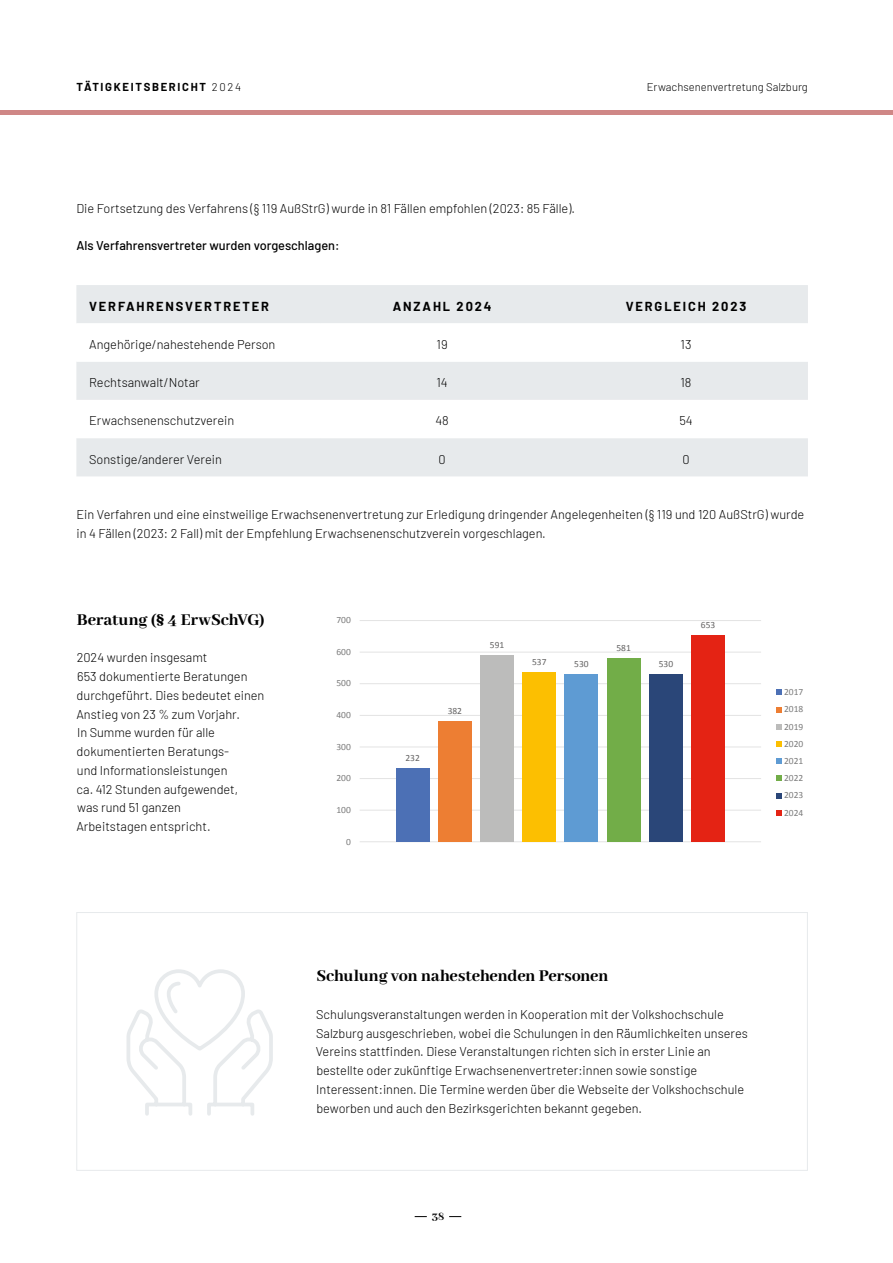
<style>
.page{position:relative;width:893px;height:1263px;background:#fff}
.page>*{position:absolute;margin:0;border:0;box-sizing:border-box;transform-origin:0 0}
.t1{font:800 18px "Abhaya Libre";letter-spacing:-.005em;color:#000}
.t2{font:300 12.75px/18.8px "Barlow";color:#000}
.t3{font:500 12.75px "Barlow";color:#000}
.t4{font:700 12.75px "Barlow";letter-spacing:.15em;color:#000}
.t5{font:800 12px "Abhaya Libre";color:#000}
.t6{font:300 11.25px "Barlow";color:#000}
.t7{font:700 11.25px "Barlow";letter-spacing:.15em;color:#000}
.t8{font:9.45px/17.2px "Calibri";color:#7b7b7b;text-align:justify}
.t9{font:9.45px "Calibri";color:#646363}
.s1{font-weight:300}
</style>
<div class="page">
<svg style="left:415px;top:1216px;width:12px;height:1px"></svg>
<svg style="left:449px;top:1216px;width:12px;height:1px"></svg>
<div style="left:76px;top:912px;width:732px;height:259px;border:1px solid #e7eaec"></div>
<hr style="left:0;top:111px;width:893px;height:4px;background:#cf8786">
<div style="left:76px;top:285px;width:732px;height:191px;background:#e7eaec"></div>
<svg style="left:76px;top:323px;width:244px;height:115px"></svg>
<svg style="left:320px;top:323px;width:488px;height:115px"></svg>
<svg style="left:360px;top:620px;width:422px;height:222px"></svg>
<svg style="left:126px;top:969px;width:147px;height:147px"></svg>
<p class="t7" style="left:77px;top:78px;width:166px">TÄTIGKEITSBERICHT <span class="s1">2024</span></p>
<p class="t6" style="left:647px;top:79px;width:163px">Erwachsenenvertretung Salzburg</p>
<p class="t2" style="left:76px;top:198px;width:500px">Die Fortsetzung des Verfahrens (§ 119 AußStrG) wurde in 81 Fällen empfohlen (2023: 85 Fälle).</p>
<p class="t3" style="left:76px;top:236px;width:265px">Als Verfahrensvertreter wurden vorgeschlagen:</p>
<p class="t4" style="left:89px;top:297px;width:181px">VERFAHRENSVERTRETER</p>
<p class="t4" style="left:393px;top:297px;width:100px">ANZAHL 2024</p>
<p class="t4" style="left:626px;top:297px;width:122px">VERGLEICH 2023</p>
<p class="t2" style="left:89px;top:334px;width:188px">Angehörige/nahestehende Person</p>
<p class="t2" style="left:437px;top:334px;width:13px">19</p>
<p class="t2" style="left:680px;top:334px;width:12px">13</p>
<p class="t2" style="left:89px;top:372px;width:112px">Rechtsanwalt/Notar</p>
<p class="t2" style="left:436px;top:372px;width:13px">14</p>
<p class="t2" style="left:680px;top:372px;width:13px">18</p>
<p class="t2" style="left:89px;top:410px;width:147px">Erwachsenenschutzverein</p>
<p class="t2" style="left:435px;top:410px;width:15px">48</p>
<p class="t2" style="left:679px;top:410px;width:15px">54</p>
<p class="t2" style="left:89px;top:449px;width:134px">Sonstige/anderer Verein</p>
<p class="t2" style="left:439px;top:449px;width:9px">0</p>
<p class="t2" style="left:682px;top:449px;width:9px">0</p>
<p class="t2" style="left:76px;top:504px;width:729px">Ein Verfahren und eine einstweilige Erwachsenenvertretung zur Erledigung dringender Angelegenheiten (§ 119 und 120 AußStrG) wurde in 4 Fällen (2023: 2 Fall) mit der Empfehlung Erwachsenenschutzverein vorgeschlagen.</p>
<h1 class="t1" style="left:77px;top:610px;width:189px">Beratung (§ 4 ErwSchVG)</h1>
<p class="t2" style="left:76px;top:647px;width:189px">2024 wurden insgesamt<br>653 dokumentierte Beratungen durchgeführt. Dies bedeutet einen<br>Anstieg von 23 % zum Vorjahr.<br>In Summe wurden für alle dokumentierten Beratungs-<br>und Informationsleistungen<br>ca. 412 Stunden aufgewendet,<br>was rund 51 ganzen<br>Arbeitstagen entspricht.</p>
<p class="t8" style="left:336px;top:611px;width:16px">700</p>
<p class="t8" style="left:336px;top:643px;width:16px">600</p>
<p class="t8" style="left:336px;top:674px;width:16px">500</p>
<p class="t8" style="left:336px;top:706px;width:16px">400</p>
<p class="t8" style="left:336px;top:738px;width:16px">300</p>
<p class="t8" style="left:336px;top:769px;width:16px">200</p>
<p class="t8" style="left:336px;top:801px;width:16px">100</p>
<p class="t8" style="left:346px;top:832px;width:6px">0</p>
<p class="t9" style="left:405px;top:751px;width:16px">232</p>
<p class="t9" style="left:448px;top:704px;width:16px">382</p>
<p class="t9" style="left:490px;top:638px;width:16px">591</p>
<p class="t9" style="left:532px;top:655px;width:16px">537</p>
<p class="t9" style="left:574px;top:657px;width:16px">530</p>
<p class="t9" style="left:616px;top:641px;width:16px">581</p>
<p class="t9" style="left:659px;top:657px;width:16px">530</p>
<p class="t9" style="left:701px;top:618px;width:16px">653</p>
<p class="t8" style="left:784px;top:683px;width:21px">2017<br>2018<br>2019<br>2020<br>2021<br>2022<br>2023<br>2024</p>
<h1 class="t1" style="left:316px;top:966px;width:294px">Schulung von nahestehenden Personen</h1>
<p class="t2" style="left:316px;top:1004px;width:434px">Schulungsveranstaltungen werden in Kooperation mit der Volkshochschule Salzburg ausgeschrieben, wobei die Schulungen in den Räumlichkeiten unseres Vereins stattfinden. Diese Veranstaltungen richten sich in erster Linie an bestellte oder zukünftige Erwachsenenvertreter:innen sowie sonstige Interessent:innen. Die Termine werden über die Webseite der Volkshochschule beworben und auch den Bezirksgerichten bekannt gegeben.</p>
<p class="t5" style="left:432px;top:1210px;width:14px">38</p>
</div>
